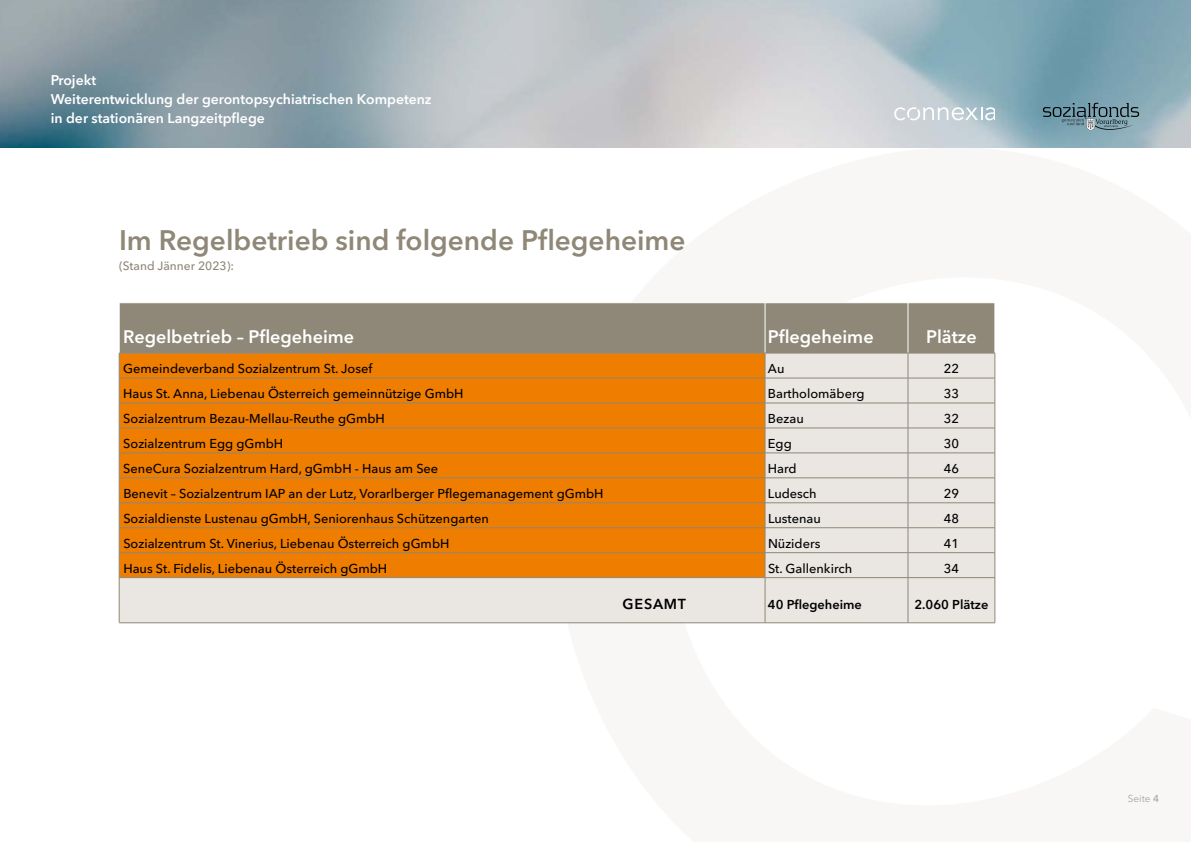
<style>
.page{position:relative;width:1191px;height:842px;background:#fff}
.page>*{position:absolute;margin:0;border:0;box-sizing:border-box;transform-origin:0 0}
.t1{font:600 28px "Avenir Next LT Pro";color:#8f8777}
.t2{font:600 18px "Avenir Next LT Pro";color:#fff}
.t3{font:600 14.4px "Avenir Next LT Pro";letter-spacing:.05em;color:#000}
.t4{font:600 14px/19px "Avenir Next LT Pro";color:#fff}
.t5{font:500 12.8px "Avenir Next LT Pro";color:#000}
.t6{font:600 12.8px "Avenir Next LT Pro";color:#000}
.t7{font:500 12px "Avenir Next LT Pro";color:#8f8777}
.t8{font:10px "Avenir Next LT Pro";color:#8d867b}
.s1{font-weight:500}
</style>
<div class="page">
<img style="left:0;top:0;width:1191px;height:147px">
<svg style="left:554px;top:94px;width:637px;height:530px"></svg>
<div style="left:120px;top:304px;width:874px;height:49px;background:#8f8777"></div>
<svg style="left:120px;top:354px;width:874px;height:269px;background:#eba557"></svg>
<hr style="left:119px;top:303px;width:646px;height:1px;background:#fff">
<hr style="left:765px;top:303px;width:143px;height:1px;background:#fff">
<hr style="left:765px;top:303px;width:1px;height:50px;background:#fff">
<hr style="left:908px;top:303px;width:87px;height:1px;background:#fff">
<hr style="left:907px;top:303px;width:1px;height:50px;background:#fff">
<hr style="left:994px;top:303px;width:1px;height:50px;background:#fff">
<svg style="left:907px;top:354px;width:1px;height:223px"></svg>
<hr style="left:765px;top:578px;width:1px;height:45px;background:#8f8777">
<hr style="left:907px;top:578px;width:1px;height:45px;background:#8f8777">
<svg style="left:765px;top:354px;width:1px;height:223px"></svg>
<hr style="left:119px;top:353px;width:646px;height:1px;background:#8f8777">
<hr style="left:119px;top:378px;width:646px;height:1px;background:#8f8777">
<hr style="left:119px;top:403px;width:646px;height:1px;background:#8f8777">
<hr style="left:119px;top:428px;width:646px;height:1px;background:#8f8777">
<hr style="left:119px;top:453px;width:646px;height:1px;background:#8f8777">
<hr style="left:119px;top:478px;width:646px;height:1px;background:#8f8777">
<hr style="left:119px;top:503px;width:646px;height:1px;background:#8f8777">
<hr style="left:119px;top:527px;width:646px;height:1px;background:#8f8777">
<svg style="left:119px;top:353px;width:1px;height:224px"></svg>
<hr style="left:119px;top:578px;width:1px;height:44px;background:#8f8777">
<hr style="left:765px;top:353px;width:143px;height:1px;background:#8f8777">
<hr style="left:908px;top:353px;width:87px;height:1px;background:#8f8777">
<hr style="left:765px;top:378px;width:143px;height:1px;background:#8f8777">
<hr style="left:908px;top:378px;width:87px;height:1px;background:#8f8777">
<hr style="left:765px;top:403px;width:143px;height:1px;background:#8f8777">
<hr style="left:908px;top:403px;width:87px;height:1px;background:#8f8777">
<hr style="left:765px;top:428px;width:143px;height:1px;background:#8f8777">
<hr style="left:908px;top:428px;width:87px;height:1px;background:#8f8777">
<hr style="left:765px;top:453px;width:143px;height:1px;background:#8f8777">
<hr style="left:908px;top:453px;width:87px;height:1px;background:#8f8777">
<hr style="left:765px;top:478px;width:143px;height:1px;background:#8f8777">
<hr style="left:908px;top:478px;width:87px;height:1px;background:#8f8777">
<hr style="left:765px;top:503px;width:143px;height:1px;background:#8f8777">
<hr style="left:908px;top:503px;width:87px;height:1px;background:#8f8777">
<hr style="left:765px;top:527px;width:143px;height:1px;background:#8f8777">
<hr style="left:908px;top:527px;width:87px;height:1px;background:#8f8777">
<hr style="left:765px;top:552px;width:143px;height:1px;background:#8f8777">
<hr style="left:908px;top:552px;width:87px;height:1px;background:#8f8777">
<svg style="left:994px;top:353px;width:1px;height:224px"></svg>
<hr style="left:765px;top:577px;width:143px;height:1px;background:#8f8777">
<hr style="left:908px;top:577px;width:87px;height:1px;background:#8f8777">
<hr style="left:994px;top:578px;width:1px;height:45px;background:#8f8777">
<hr style="left:765px;top:623px;width:143px;height:1px;background:#8f8777">
<hr style="left:908px;top:623px;width:87px;height:1px;background:#8f8777">
<hr style="left:119px;top:552px;width:646px;height:1px;background:#8f8777">
<hr style="left:119px;top:577px;width:646px;height:1px;background:#8f8777">
<hr style="left:119px;top:622px;width:646px;height:1px;background:#8f8777">
<p class="t4" style="left:51px;top:71px;width:382px">Projekt<br>Weiterentwicklung der gerontopsychiatrischen Kompetenz in der stationären Langzeitpflege</p>
<h1 class="t1" style="left:119px;top:223px;width:568px">Im Regelbetrieb sind folgende Pflegeheime</h1>
<p class="t7" style="left:119px;top:259px;width:116px">(Stand Jänner 2023):</p>
<h2 class="t2" style="left:123px;top:326px;width:232px">Regelbetrieb – Pflegeheime</h2>
<h2 class="t2" style="left:768px;top:326px;width:107px">Pflegeheime</h2>
<h2 class="t2" style="left:926px;top:326px;width:52px">Plätze</h2>
<p class="t5" style="left:123px;top:361px;width:251px">Gemeindeverband Sozialzentrum St. Josef</p>
<p class="t5" style="left:768px;top:361px;width:18px">Au</p>
<p class="t5" style="left:943px;top:361px;width:17px">22</p>
<p class="t5" style="left:123px;top:386px;width:342px">Haus St. Anna, Liebenau Österreich gemeinnützige GmbH</p>
<p class="t5" style="left:768px;top:386px;width:98px">Bartholomäberg</p>
<p class="t5" style="left:944px;top:386px;width:17px">33</p>
<p class="t5" style="left:123px;top:411px;width:263px">Sozialzentrum Bezau-Mellau-Reuthe gGmbH</p>
<p class="t5" style="left:768px;top:411px;width:37px">Bezau</p>
<p class="t5" style="left:944px;top:411px;width:17px">32</p>
<p class="t5" style="left:123px;top:436px;width:161px">Sozialzentrum Egg gGmbH</p>
<p class="t5" style="left:768px;top:436px;width:25px">Egg</p>
<p class="t5" style="left:944px;top:436px;width:17px">30</p>
<p class="t5" style="left:123px;top:461px;width:316px">SeneCura Sozialzentrum Hard, gGmbH - Haus am See</p>
<p class="t5" style="left:768px;top:461px;width:30px">Hard</p>
<p class="t5" style="left:944px;top:461px;width:17px">46</p>
<p class="t5" style="left:123px;top:486px;width:482px">Benevit – Sozialzentrum IAP an der Lutz, Vorarlberger Pflegemanagement gGmbH</p>
<p class="t5" style="left:768px;top:486px;width:50px">Ludesch</p>
<p class="t5" style="left:944px;top:486px;width:17px">29</p>
<p class="t5" style="left:123px;top:510px;width:367px">Sozialdienste Lustenau gGmbH, Seniorenhaus Schützengarten</p>
<p class="t5" style="left:768px;top:510px;width:54px">Lustenau</p>
<p class="t5" style="left:944px;top:510px;width:17px">48</p>
<p class="t5" style="left:123px;top:535px;width:328px">Sozialzentrum St. Vinerius, Liebenau Österreich gGmbH</p>
<p class="t5" style="left:768px;top:535px;width:54px">Nüziders</p>
<p class="t5" style="left:944px;top:535px;width:17px">41</p>
<p class="t5" style="left:123px;top:560px;width:265px">Haus St. Fidelis, Liebenau Österreich gGmbH</p>
<p class="t5" style="left:768px;top:560px;width:86px">St. Gallenkirch</p>
<p class="t5" style="left:944px;top:560px;width:17px">34</p>
<p class="t3" style="left:622px;top:595px;width:65px">GESAMT</p>
<p class="t6" style="left:768px;top:596px;width:95px">40 Pflegeheime</p>
<p class="t6" style="left:914px;top:596px;width:75px">2.060 Plätze</p>
<p class="t8" style="left:1127px;top:792px;width:33px">Seite <span class="s1">4</span></p>
</div>
